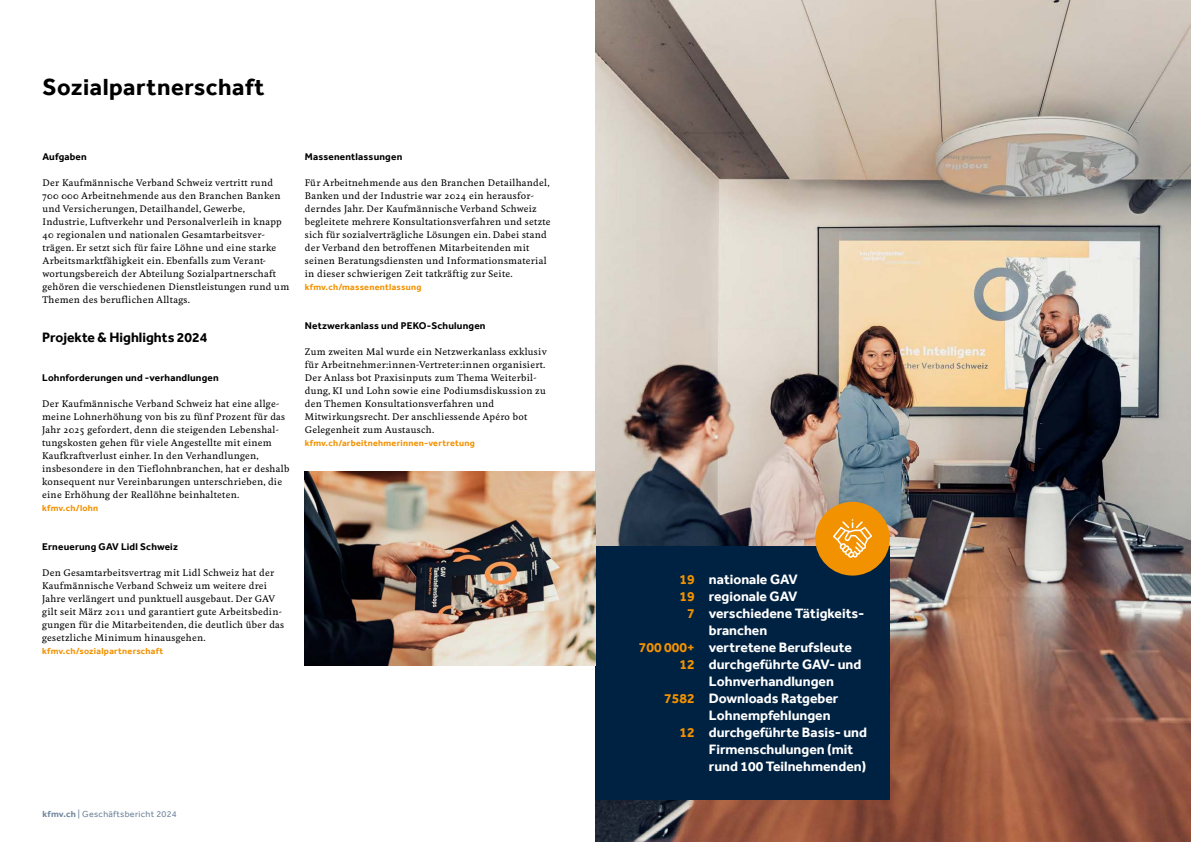
<style>
.page{position:relative;width:1191px;height:842px;background:#fff}
.page>*{position:absolute;margin:0;border:0;box-sizing:border-box;transform-origin:0 0}
.t1{font:700 24px "Effra";letter-spacing:.02em;color:#000}
.t2{font:700 14px "Effra";color:#fff}
.t3{font:700 14px "Effra";color:#000}
.t4{font:700 10px "Effra";letter-spacing:.02em;color:#000}
.t5{font:500 9px/13px "Feijoa";letter-spacing:.03em;color:#000}
.t6{font:700 9px "Effra";letter-spacing:.03em;color:#f39200}
.t7{font:9px "Effra";letter-spacing:.03em;color:#71879e}
.s1{font-weight:700}
.s2{color:#f39200}
</style>
<div class="page">
<img style="left:595px;top:0;width:596px;height:842px">
<div style="left:595px;top:546px;width:294px;height:253px;background:#002242"></div>
<img style="left:305px;top:472px;width:290px;height:193px">
<div style="left:815px;top:502px;width:74px;height:74px;background:#f39200;border-radius:50%"></div>
<svg style="left:833px;top:519px;width:39px;height:39px"></svg>
<h1 class="t1" style="left:43px;top:72px;width:223px">Sozialpartnerschaft</h1>
<p class="t4" style="left:43px;top:150px;width:46px">Aufgaben</p>
<p class="t5" style="left:43px;top:176px;width:248px">Der Kaufmännische Verband Schweiz vertritt rund 700 000 Arbeitnehmende aus den Branchen Banken und Versicherungen, Detailhandel, Gewerbe, Industrie, Luftverkehr und Personalverleih in knapp 40 regionalen und nationalen Gesamtarbeitsver&shy;trägen. Er setzt sich für faire Löhne und eine starke Arbeitsmarktfähigkeit ein. Ebenfalls zum Verant&shy;wortungsbereich der Abteilung Sozialpartnerschaft gehören die verschiedenen Dienstleistungen rund um Themen des beruflichen Alltags.</p>
<h2 class="t3" style="left:42px;top:328px;width:167px">Projekte &amp; Highlights 2024</h2>
<p class="t4" style="left:42px;top:371px;width:178px">Lohnforderungen und -verhandlungen</p>
<p class="t5" style="left:42px;top:397px;width:249px">Der Kaufmännische Verband Schweiz hat eine allge&shy;meine Lohnerhöhung von bis zu fünf Prozent für das Jahr 2025 gefordert, denn die steigenden Lebenshal&shy;tungskosten gehen für viele Angestellte mit einem Kaufkraftverlust einher. In den Verhandlungen, insbesondere in den Tieflohnbranchen, hat er deshalb konsequent nur Vereinbarungen unterschrieben, die eine Erhöhung der Reallöhne beinhalteten.</p>
<p class="t6" style="left:42px;top:502px;width:58px">kfmv.ch/lohn</p>
<p class="t4" style="left:42px;top:540px;width:137px">Erneuerung GAV Lidl Schweiz</p>
<p class="t5" style="left:42px;top:566px;width:244px">Den Gesamtarbeitsvertrag mit Lidl Schweiz hat der Kaufmännische Verband Schweiz um weitere drei Jahre verlängert und punktuell ausgebaut. Der GAV gilt seit März 2011 und garantiert gute Arbeitsbedin&shy;gungen für die Mitarbeitenden, die deutlich über das gesetzliche Minimum hinausgehen.</p>
<p class="t6" style="left:42px;top:645px;width:123px">kfmv.ch/sozialpartnerschaft</p>
<p class="t4" style="left:305px;top:150px;width:99px">Massenentlassungen</p>
<p class="t5" style="left:305px;top:176px;width:247px">Für Arbeitnehmende aus den Branchen Detailhandel, Banken und der Industrie war 2024 ein herausfor&shy;derndes Jahr. Der Kaufmännische Verband Schweiz begleitete mehrere Konsultationsverfahren und setzte sich für sozialverträgliche Lösungen ein. Dabei stand der Verband den betroffenen Mitarbeitenden mit seinen Beratungsdiensten und Informationsmaterial in dieser schwierigen Zeit tatkräftig zur Seite.</p>
<p class="t6" style="left:305px;top:281px;width:118px">kfmv.ch/massenentlassung</p>
<p class="t4" style="left:305px;top:319px;width:182px">Netzwerkanlass und PEKO-Schulungen</p>
<p class="t5" style="left:305px;top:345px;width:244px">Zum zweiten Mal wurde ein Netzwerkanlass exklusiv für Arbeitnehmer:innen-Vertreter:innen organisiert.<br>Der Anlass bot Praxisinputs zum Thema Weiterbil&shy;dung, KI und Lohn sowie eine Podiumsdiskussion zu den Themen Konsultationsverfahren und Mitwirkungsrecht. Der anschliessende Apéro bot Gelegenheit zum Austausch.</p>
<p class="t6" style="left:305px;top:437px;width:171px">kfmv.ch/arbeitnehmerinnen-vertretung</p>
<p class="t7" style="left:43px;top:808px;width:136px"><span class="s1">kfmv.ch</span> | Geschäftsbericht 2024</p>
<h2 class="t2" style="left:679px;top:571px;width:120px"><span class="s2">19</span> nationale GAV</h2>
<h2 class="t2" style="left:679px;top:588px;width:119px"><span class="s2">19</span> regionale GAV</h2>
<h2 class="t2" style="left:687px;top:605px;width:179px"><span class="s2">7</span> verschiedene Tätigkeits-</h2>
<h2 class="t2" style="left:709px;top:622px;width:60px">branchen</h2>
<h2 class="t2" style="left:639px;top:639px;width:215px"><span class="s2">700 000+</span> vertretene Berufsleute</h2>
<h2 class="t2" style="left:679px;top:656px;width:183px"><span class="s2">12</span> durchgeführte GAV- und</h2>
<h2 class="t2" style="left:709px;top:673px;width:126px">Lohnverhandlungen</h2>
<h2 class="t2" style="left:664px;top:690px;width:176px"><span class="s2">7582</span> Downloads Ratgeber</h2>
<h2 class="t2" style="left:709px;top:707px;width:123px">Lohnempfehlungen</h2>
<h2 class="t2" style="left:679px;top:724px;width:189px"><span class="s2">12</span> durchgeführte Basis- und</h2>
<h2 class="t2" style="left:709px;top:741px;width:146px">Firmenschulungen (mit</h2>
<h2 class="t2" style="left:709px;top:758px;width:159px">rund 100 Teilnehmenden)</h2>
</div>
